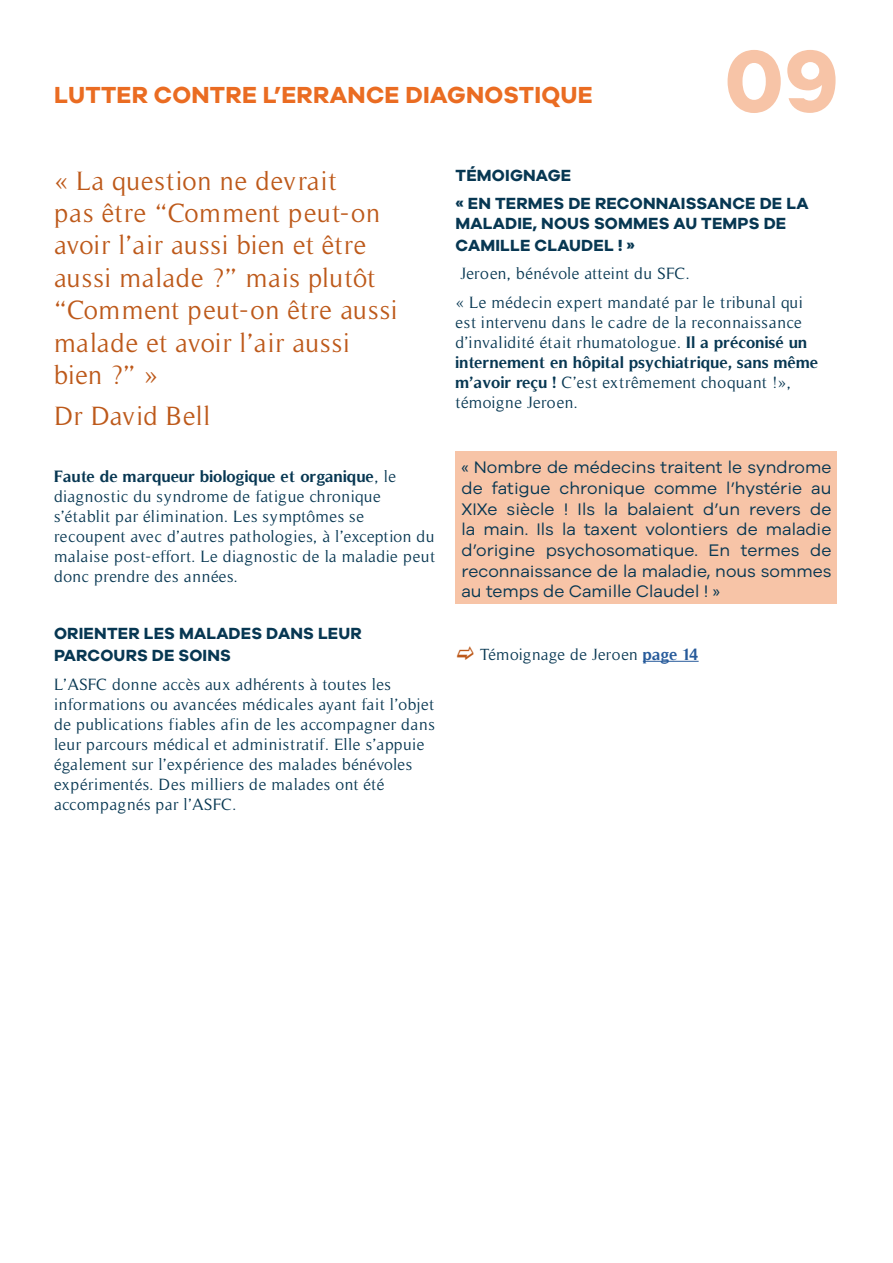
<style>
.page{position:relative;width:893px;height:1263px;background:#fff}
.page>*{position:absolute;margin:0;border:0;box-sizing:border-box;transform-origin:0 0}
.t1{font:700 90px "Galyon";color:#f7c4a7}
.t2{font:27px/32.4px "Timeless";letter-spacing:.025em;color:#bd591a}
.t3{font:700 24px "Galyon";letter-spacing:.01em;color:#ea6c22}
.t4{font:17.25px/20.7px "Galyon";color:#073752;text-align:justify}
.t5{font:16.65px/20px "Timeless";letter-spacing:.025em;color:#073752}
.t6{font:700 16.65px/21.6px "Galyon";letter-spacing:.01em;color:#073752}
.t7{font:16.5px "Timeless";color:#073752}
.s1{font-weight:700}
.s2{font-weight:700;color:#275b9b}
</style>
<div class="page">
<hr style="left:643px;top:661px;width:56px;height:1px;background:#275b9b">
<div style="left:455px;top:451px;width:382px;height:152px;background:#f7c4a7"></div>
<h3 class="t3" style="left:54px;top:80px;width:540px">LUTTER CONTRE L’ERRANCE DIAGNOSTIQUE</h3>
<h1 class="t1" style="left:724px;top:25px;width:116px">09</h1>
<h2 class="t2" style="left:54px;top:164px;width:345px">« La question ne devrait<br>pas être “Comment peut-on avoir l’air aussi bien et être aussi malade ?” mais plutôt “Comment peut-on être aussi malade et avoir l’air aussi bien ?” »</h2>
<h2 class="t2" style="left:54px;top:400px;width:158px">Dr David Bell</h2>
<p class="t5" style="left:54px;top:467px;width:383px"><span class="s1">Faute de marqueur biologique et organique</span>, le diagnostic du syndrome de fatigue chronique s’établit par élimination. Les symptômes se recoupent avec d’autres pathologies, à l’exception du malaise post-effort. Le diagnostic de la maladie peut donc prendre des années.</p>
<p class="t6" style="left:54px;top:622px;width:309px">ORIENTER LES MALADES DANS LEUR<br>PARCOURS DE SOINS</p>
<p class="t5" style="left:54px;top:674px;width:382px">L’ASFC donne accès aux adhérents à toutes les informations ou avancées médicales ayant fait l’objet de publications fiables afin de les accompagner dans leur parcours médical et administratif. Elle s’appuie également sur l’expérience des malades bénévoles expérimentés. Des milliers de malades ont été accompagnés par l’ASFC.</p>
<p class="t6" style="left:455px;top:160px;width:354px;line-height:28.7px">TÉMOIGNAGE<br>« EN TERMES DE RECONNAISSANCE DE LA</p>
<p class="t6" style="left:456px;top:212px;width:332px">MALADIE, NOUS SOMMES AU TEMPS DE<br>CAMILLE CLAUDEL ! »</p>
<p class="t5" style="left:455px;top:260px;width:349px;line-height:28.7px;text-indent:5px">Jeroen, bénévole atteint du SFC.<br>« Le médecin expert mandaté par le tribunal qui</p>
<p class="t5" style="left:455px;top:313px;width:365px">est intervenu dans le cadre de la reconnaissance d’invalidité était rhumatologue. <span class="s1">Il a préconisé un internement en hôpital psychiatrique, sans même m’avoir reçu !</span> C’est extrêmement choquant !», témoigne Jeroen.</p>
<p class="t4" style="left:461px;top:455px;width:371px">« Nombre de médecins traitent le syndrome de fatigue chronique comme l’hystérie au XIXe siècle ! Ils la balaient d’un revers de la main. Ils la taxent volontiers de maladie d’origine psychosomatique. En termes de reconnaissance de la maladie, nous sommes au temps de Camille Claudel ! »</p>
<p class="t7" style="left:480px;top:645px;width:220px">Témoignage de Jeroen <span class="s2">page 14</span></p>
</div>
